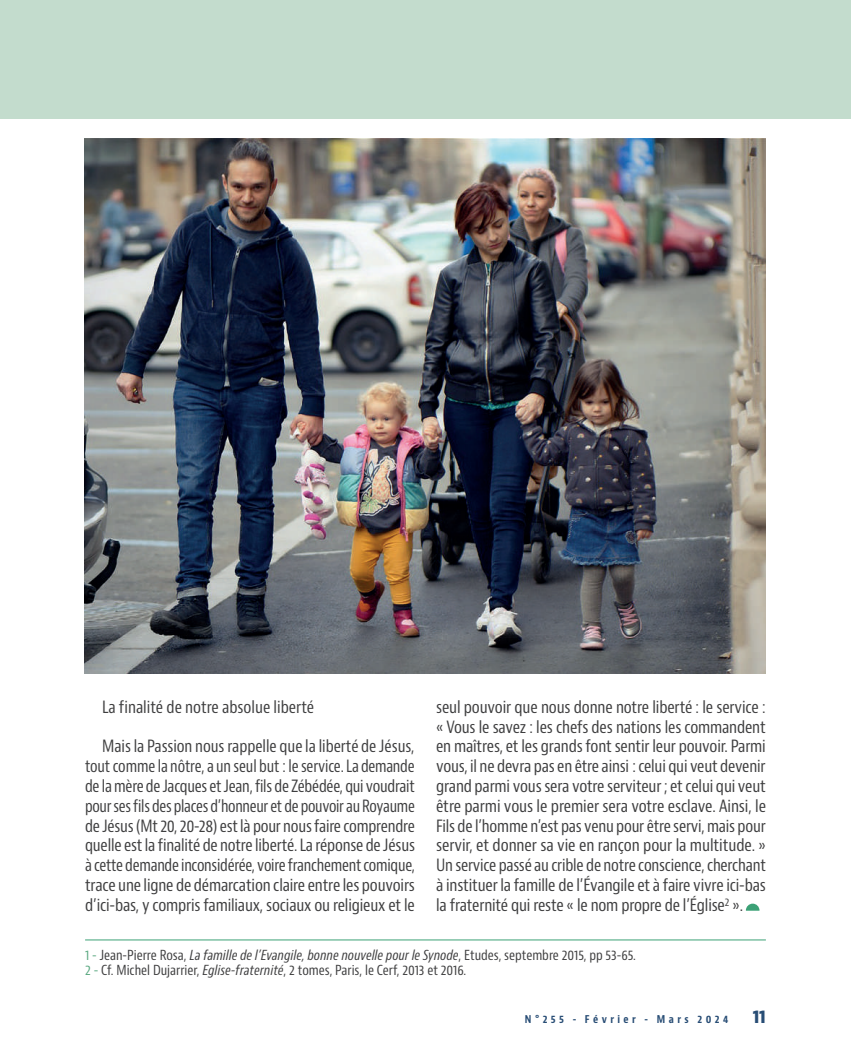
<style>
.page{position:relative;width:851px;height:1063px;background:#fff}
.page>*{position:absolute;margin:0;border:0;box-sizing:border-box;transform-origin:0 0}
.t1{font:700 condensed 18px "Bernino Sans";color:#284d75}
.t2{font:condensed 16.5px/19.8px "Bernino Sans";letter-spacing:-.01em;color:#3e3e3f;text-align:justify}
.t3{font:condensed 13.5px/15px "Bernino Sans";color:#3e3e3f}
.t4{font:700 condensed 10.5px "Bernino Sans";letter-spacing:.33em;color:#284d75}
.s1{color:#59a880}
.s2{font-style:italic}
</style>
<div class="page">
<div style="left:0;top:0;width:850px;height:119px;background:#c3dccd"></div>
<svg style="left:745px;top:904px;width:14px;height:7px"></svg>
<img style="left:85px;top:139px;width:680px;height:534px">
<hr style="left:85px;top:940px;width:680px;height:1px;background:#3ca176">
<p class="t2" style="left:102px;top:697px;width:213px">La finalité de notre absolue liberté</p>
<p class="t2" style="left:85px;top:737px;width:331px;text-indent:17px">Mais la Passion nous rappelle que la liberté de Jésus, tout comme la nôtre, a un seul but : le service. La demande de la mère de Jacques et Jean, fils de Zébédée, qui voudrait pour ses fils des places d’honneur et de pouvoir au Royaume de Jésus (Mt 20, 20-28) est là pour nous faire comprendre quelle est la finalité de notre liberté. La réponse de Jésus à cette demande inconsidérée, voire franchement comique, trace une ligne de démarcation claire entre les pouvoirs d’ici-bas, y compris familiaux, sociaux ou religieux et le</p>
<p class="t2" style="left:436px;top:697px;width:331px">seul pouvoir que nous donne notre liberté : le service : « Vous le savez : les chefs des nations les commandent en maîtres, et les grands font sentir leur pouvoir. Parmi vous, il ne devra pas en être ainsi : celui qui veut devenir grand parmi vous sera votre serviteur ; et celui qui veut être parmi vous le premier sera votre esclave. Ainsi, le Fils de l’homme n’est pas venu pour être servi, mais pour servir, et donner sa vie en rançon pour la multitude. » Un service passé au crible de notre conscience, cherchant à instituer la famille de l’Évangile et à faire vivre ici-bas la fraternité qui reste « le nom propre de l’Église<sup>2</sup> ».</p>
<p class="t3" style="left:85px;top:948px;width:552px"><span class="s1">1 -</span> Jean-Pierre Rosa, <span class="s2">La famille de l’Evangile, bonne nouvelle pour le Synode</span>, Etudes, septembre 2015, pp 53-65.<br><span class="s1">2 -</span> Cf. Michel Dujarrier, <span class="s2">Eglise-fraternité</span>, 2 tomes, Paris, le Cerf, 2013 et 2016.</p>
<p class="t4" style="left:525px;top:1013px;width:205px">N°255 - Février - Mars 2024</p>
<p class="t1" style="left:752px;top:1005px;width:15px">11</p>
</div>
